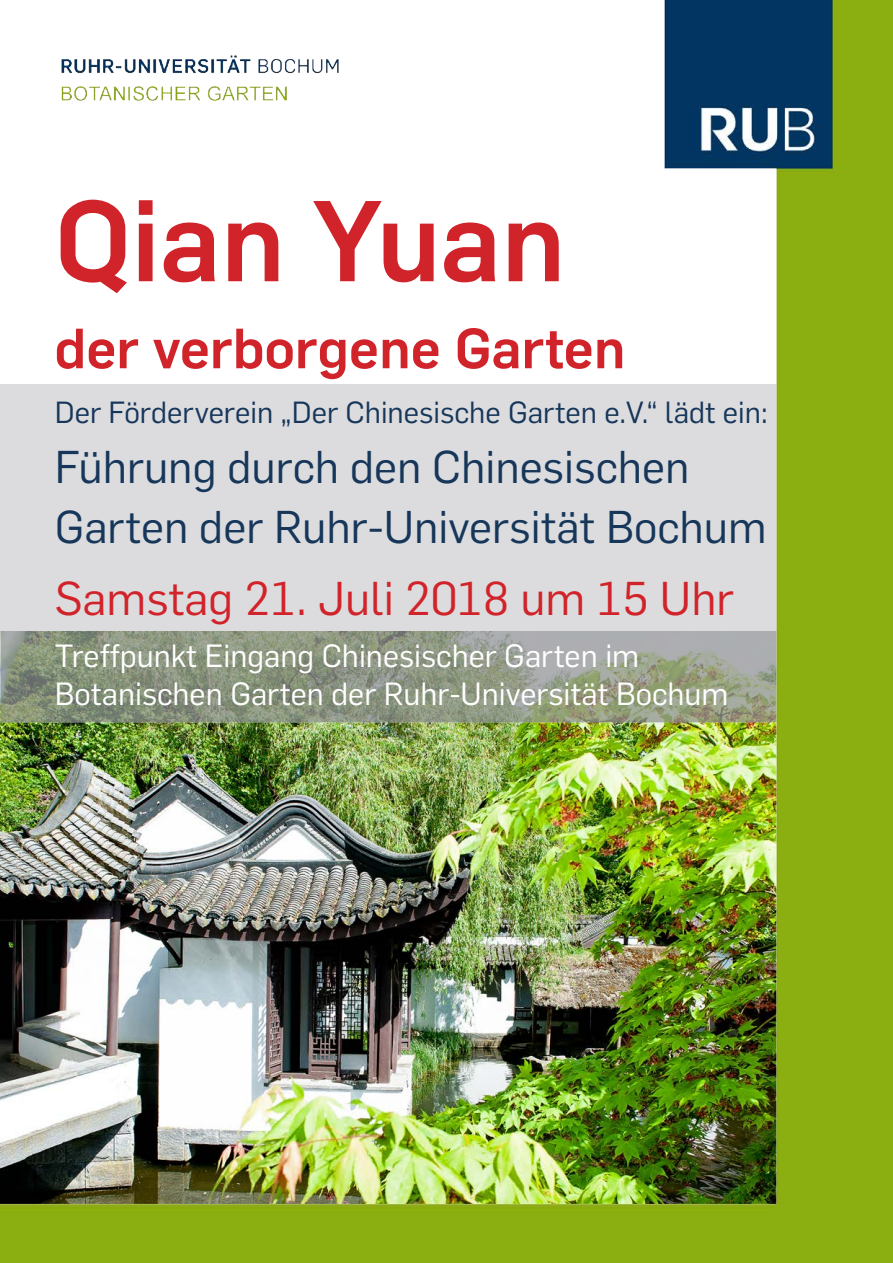
<style>
.page{position:relative;width:893px;height:1263px;background:#fff}
.page>*{position:absolute;margin:0;border:0;box-sizing:border-box;transform-origin:0 0}
.t1{font:700 112.5px "Rub Flama";color:#d1232a}
.t2{font:700 55.5px "Rub Flama";color:#d1232a}
.t3{font:46.5px "Rub Flama";color:#d1232a}
.t4{font:45px/60px "Rub Flama";color:#16365a}
.t5{font:31.5px "Rub Flama";color:#fff}
.t6{font:30px "Rub Flama";color:#16365a}
</style>
<div class="page">
<img style="left:0;top:0;width:893px;height:1263px">
<p class="t1" style="left:55px;top:160px;width:512px">Qian Yuan</p>
<p class="t2" style="left:55px;top:308px;width:572px">der verborgene Garten</p>
<p class="t6" style="left:55px;top:392px;width:714px">Der Förderverein „Der Chinesische Garten e.V.“ lädt ein:</p>
<p class="t4" style="left:55px;top:434px;width:713px">Führung durch den Chinesischen<br>Garten der Ruhr-Universität Bochum</p>
<p class="t3" style="left:55px;top:566px;width:681px">Samstag 21. Juli 2018 um 15 Uhr</p>
<p class="t5" style="left:55px;top:635px;width:586px">Treffpunkt Eingang Chinesischer Garten im</p>
<p class="t5" style="left:55px;top:672px;width:675px">Botanischen Garten der Ruhr-Universität Bochum</p>
</div>
